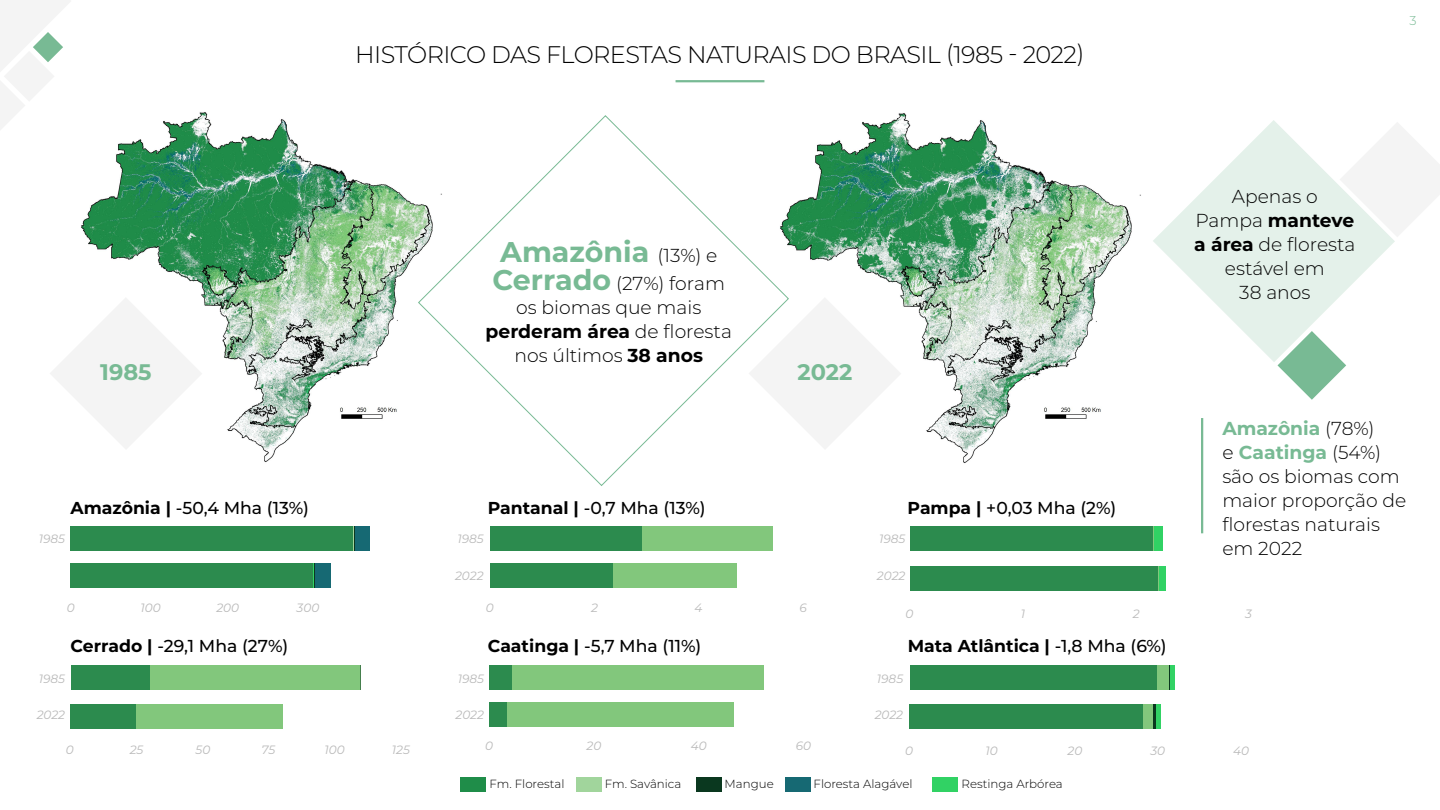
<style>
.page{position:relative;width:1440px;height:810px;background:#fff}
.page>*{position:absolute;margin:0;border:0;box-sizing:border-box;transform-origin:0 0}
.t1{font:700 28.5px "Montserrat";color:#78ba94}
.t2{font:300 24px "Montserrat";letter-spacing:-.025em;color:#000}
.t3{font:700 22.5px "Montserrat";color:#78ba94}
.t4{font:300 18.75px/24px "Montserrat";color:#000;text-align:center}
.t5{font:500 17.25px "Montserrat";color:#000}
.t6{font:700 17.25px "Montserrat";color:#000}
.t7{font:300 12.75px "Montserrat";color:#78ba94}
.t8{font:italic 12.08px "Montserrat";color:#bababa}
.t9{font:300 11.77px "Montserrat";color:#000}
.s1{font-weight:300;font-size:18.75px;color:#000}
.s2{font-weight:700;font-size:28.5px;color:#78ba94}
.s3{font-weight:700}
.s4{font-weight:700;color:#78ba94}
.s5{font-weight:500}
</style>
<div class="page">
<hr style="left:676px;top:80px;width:88px;height:2px;background:#78ba94">
<svg style="left:0;top:0;width:70px;height:130px"></svg>
<img style="left:81px;top:112px;width:337px;height:350px">
<img style="left:789px;top:113px;width:352px;height:350px">
<svg style="left:50px;top:297px;width:152px;height:153px"></svg>
<svg style="left:789px;top:297px;width:112px;height:153px"></svg>
<img style="left:336px;top:402px;width:73px;height:30px">
<img style="left:1039px;top:402px;width:74px;height:30px">
<div style="left:71px;top:527px;width:282px;height:24px;background:#2c8b4e"></div>
<div style="left:355px;top:527px;width:14px;height:24px;background:#166973"></div>
<div style="left:71px;top:564px;width:242px;height:24px;background:#2c8b4e"></div>
<svg style="left:313px;top:564px;width:2px;height:24px"></svg>
<div style="left:315px;top:564px;width:15px;height:24px;background:#166973"></div>
<div style="left:149px;top:665px;width:211px;height:24px;background:#82c77c"></div>
<svg style="left:360px;top:665px;width:1px;height:24px"></svg>
<div style="left:71px;top:665px;width:78px;height:24px;background:#2c8b4e"></div>
<div style="left:136px;top:705px;width:147px;height:24px;background:#82c77c"></div>
<div style="left:71px;top:705px;width:65px;height:24px;background:#2c8b4e"></div>
<div style="left:490px;top:527px;width:152px;height:24px;background:#2c8b4e"></div>
<div style="left:642px;top:527px;width:131px;height:24px;background:#82c77c"></div>
<div style="left:490px;top:564px;width:123px;height:24px;background:#2c8b4e"></div>
<div style="left:613px;top:564px;width:124px;height:24px;background:#82c77c"></div>
<div style="left:511px;top:665px;width:253px;height:24px;background:#82c77c"></div>
<div style="left:489px;top:665px;width:22px;height:24px;background:#2c8b4e"></div>
<div style="left:489px;top:703px;width:245px;height:24px;background:#82c77c"></div>
<div style="left:489px;top:703px;width:18px;height:24px;background:#2c8b4e"></div>
<div style="left:910px;top:567px;width:248px;height:24px;background:#2c8b4e"></div>
<div style="left:1159px;top:567px;width:7px;height:24px;background:#31d264"></div>
<svg style="left:1158px;top:567px;width:1px;height:24px"></svg>
<div style="left:910px;top:527px;width:243px;height:24px;background:#2c8b4e"></div>
<div style="left:1154px;top:527px;width:9px;height:24px;background:#31d264"></div>
<svg style="left:1153px;top:527px;width:1px;height:24px"></svg>
<hr style="left:1168px;top:665px;width:2px;height:24px;background:#0a381f">
<div style="left:1170px;top:665px;width:5px;height:24px;background:#31d264"></div>
<div style="left:910px;top:665px;width:247px;height:24px;background:#2c8b4e"></div>
<div style="left:1157px;top:665px;width:11px;height:24px;background:#82c77c"></div>
<div style="left:1143px;top:705px;width:11px;height:24px;background:#82c77c"></div>
<div style="left:910px;top:705px;width:233px;height:24px;background:#2c8b4e"></div>
<hr style="left:1154px;top:705px;width:2px;height:24px;background:#0a381f">
<hr style="left:1156px;top:705px;width:4px;height:24px;background:#31d264">
<svg style="left:353px;top:527px;width:2px;height:24px"></svg>
<svg style="left:418px;top:115px;width:371px;height:371px"></svg>
<svg style="left:1153px;top:120px;width:242px;height:242px;fill:#e4f1ea"></svg>
<svg style="left:1340px;top:122px;width:100px;height:115px"></svg>
<svg style="left:1278px;top:331px;width:68px;height:69px"></svg>
<div style="left:460px;top:777px;width:26px;height:14px;background:#1f8d49"></div>
<div style="left:576px;top:777px;width:26px;height:14px;background:#a1d59c"></div>
<div style="left:696px;top:777px;width:26px;height:14px;background:#0a381f"></div>
<div style="left:785px;top:777px;width:25px;height:14px;background:#166973"></div>
<div style="left:932px;top:777px;width:26px;height:14px;background:#31d264"></div>
<hr style="left:1201px;top:418px;width:2px;height:115px;background:#78ba94">
<p class="t2" style="left:355px;top:38px;width:731px">HISTÓRICO DAS FLORESTAS NATURAIS DO BRASIL (1985 - 2022)</p>
<h1 class="t1" style="left:500px;top:231px;width:219px">Amazônia <span class="s1">(13%) e</span></h1>
<p class="t4" style="left:486px;top:271px;width:248px"><span class="s2">Cerrado</span> (27%) foram os biomas que mais <span class="s3">perderam área</span> de floresta nos últimos <span class="s3">38 anos</span></p>
<p class="t3" style="left:100px;top:356px;width:53px">1985</p>
<p class="t3" style="left:797px;top:356px;width:56px">2022</p>
<p class="t5" style="left:71px;top:496px;width:240px"><span class="s3">Amazônia |</span> -50,4 Mha (13%)</p>
<p class="t8" style="left:39px;top:530px;width:28px">1985</p>
<p class="t5" style="left:488px;top:496px;width:219px"><span class="s3">Pantanal |</span> -0,7 Mha (13%)</p>
<p class="t8" style="left:457px;top:530px;width:28px">1985</p>
<p class="t8" style="left:455px;top:567px;width:30px">2022</p>
<p class="t5" style="left:908px;top:496px;width:210px"><span class="s3">Pampa |</span> +0,03 Mha (2%)</p>
<p class="t8" style="left:879px;top:530px;width:28px">1985</p>
<p class="t8" style="left:877px;top:567px;width:30px">2022</p>
<p class="t7" style="left:1409px;top:12px;width:9px">3</p>
<p class="t4" style="left:1194px;top:184px;width:163px">Apenas o<br>Pampa <span class="s3">manteve a área</span> de floresta estável em<br>38 anos</p>
<p class="t4" style="left:1222px;top:415px;width:186px;text-align:left"><span class="s4">Amazônia</span> (78%)<br>e <span class="s4">Caatinga</span> (54%) são os biomas com maior proporção de florestas naturais em 2022</p>
<p class="t8" style="left:67px;top:599px;width:9px">0</p>
<p class="t8" style="left:140px;top:599px;width:22px">100</p>
<p class="t8" style="left:217px;top:599px;width:24px">200</p>
<p class="t8" style="left:297px;top:599px;width:24px">300</p>
<p class="t8" style="left:486px;top:599px;width:9px">0</p>
<p class="t8" style="left:591px;top:599px;width:8px">2</p>
<p class="t8" style="left:694px;top:599px;width:9px">4</p>
<p class="t8" style="left:800px;top:599px;width:9px">6</p>
<p class="t8" style="left:905px;top:605px;width:9px">0</p>
<p class="t8" style="left:1021px;top:605px;width:6px">1</p>
<p class="t8" style="left:1133px;top:605px;width:8px">2</p>
<p class="t8" style="left:1245px;top:605px;width:8px">3</p>
<p class="t5" style="left:71px;top:634px;width:219px"><span class="s3">Cerrado |</span> -29,1 Mha (27%)</p>
<p class="t5" style="left:488px;top:634px;width:215px"><span class="s3">Caatinga |</span> -5,7 Mha (11%)</p>
<p class="t6" style="left:908px;top:633px;width:260px">Mata Atlântica | <span class="s5">-1,8 Mha (6%)</span></p>
<p class="t8" style="left:39px;top:670px;width:28px">1985</p>
<p class="t8" style="left:37px;top:707px;width:30px">2022</p>
<p class="t8" style="left:458px;top:670px;width:28px">1985</p>
<p class="t8" style="left:456px;top:707px;width:30px">2022</p>
<p class="t8" style="left:877px;top:670px;width:28px">1985</p>
<p class="t8" style="left:875px;top:707px;width:30px">2022</p>
<p class="t8" style="left:66px;top:742px;width:9px">0</p>
<p class="t8" style="left:130px;top:742px;width:15px">25</p>
<p class="t8" style="left:196px;top:742px;width:16px">50</p>
<p class="t8" style="left:262px;top:742px;width:15px">75</p>
<p class="t8" style="left:325px;top:742px;width:22px">100</p>
<p class="t8" style="left:392px;top:742px;width:20px">125</p>
<p class="t8" style="left:485px;top:737px;width:9px">0</p>
<p class="t8" style="left:587px;top:737px;width:16px">20</p>
<p class="t8" style="left:691px;top:737px;width:17px">40</p>
<p class="t8" style="left:796px;top:737px;width:17px">60</p>
<p class="t8" style="left:905px;top:743px;width:9px">0</p>
<p class="t8" style="left:985px;top:743px;width:14px">10</p>
<p class="t8" style="left:1068px;top:743px;width:16px">20</p>
<p class="t8" style="left:1150px;top:743px;width:16px">30</p>
<p class="t8" style="left:1233px;top:743px;width:17px">40</p>
<p class="t9" style="left:490px;top:776px;width:76px">Fm. Florestal</p>
<p class="t9" style="left:605px;top:776px;width:78px">Fm. Savânica</p>
<p class="t9" style="left:725px;top:776px;width:51px">Mangue</p>
<p class="t9" style="left:814px;top:776px;width:100px">Floresta Alagável</p>
<p class="t9" style="left:962px;top:776px;width:103px">Restinga Arbórea</p>
</div>
